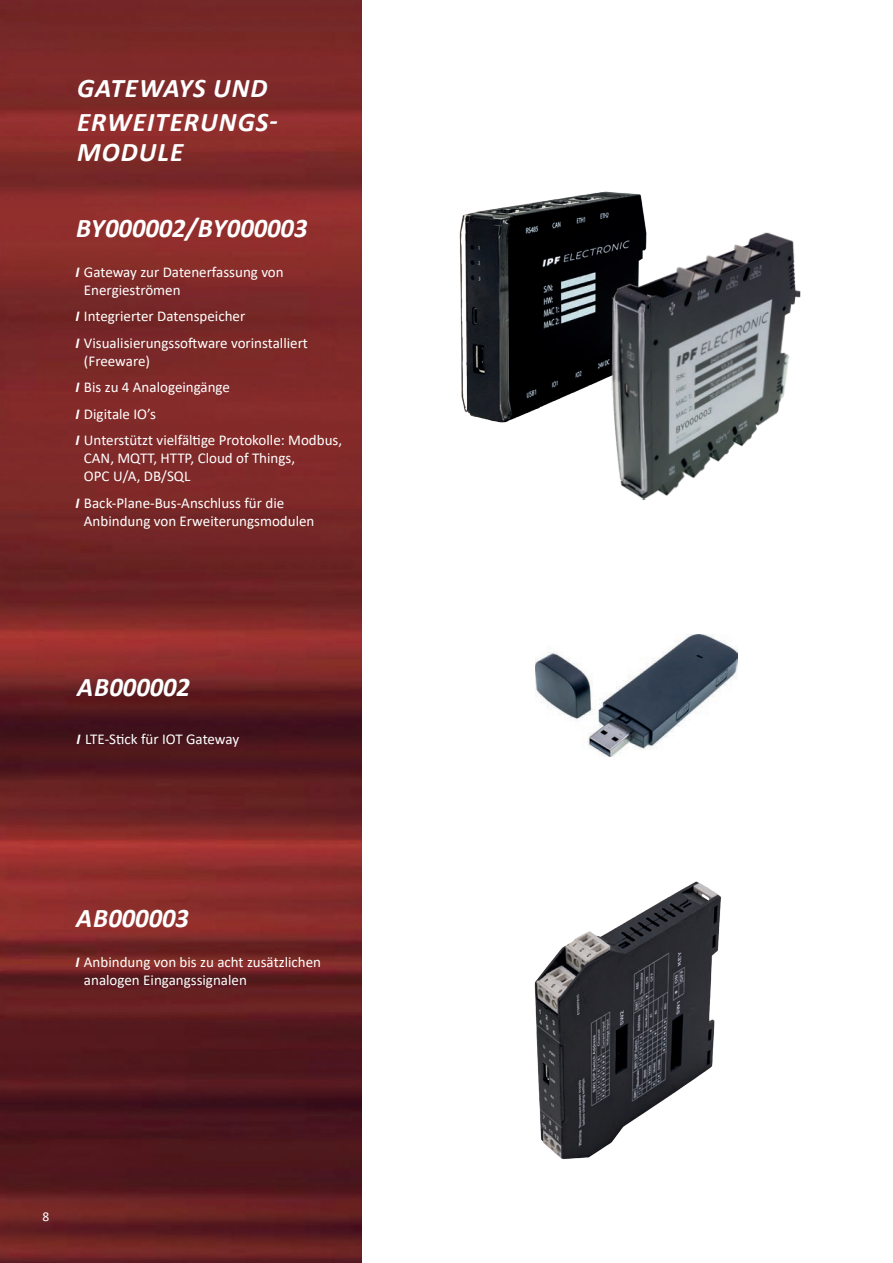
<style>
.page{position:relative;width:893px;height:1263px;background:#fff}
.page>*{position:absolute;margin:0;border:0;box-sizing:border-box;transform-origin:0 0}
.t1{font:italic 700 27px "Calibri";letter-spacing:-.005em;color:#fff}
.t2{font:italic 700 27px/34.2px "Calibri";letter-spacing:.04em;color:#fff}
.t3{font:italic 700 27px "Calibri";letter-spacing:.015em;color:#fff}
.t4{font:15px/18px "Calibri";color:#fff}
.t5{font:13.5px "Calibri";color:#fff}
.s1{font-weight:700;font-style:italic}
</style>
<div class="page">
<img style="left:0;top:0;width:361px;height:1263px">
<img style="left:459px;top:191px;width:188px;height:232px">
<img style="left:611px;top:231px;width:190px;height:269px">
<img style="left:534px;top:881px;width:187px;height:279px">
<img style="left:536px;top:634px;width:201px;height:123px">
<h1 class="t2" style="left:77px;top:70px;width:202px">GATEWAYS UND<br>ERWEITERUNGS-</h1>
<h1 class="t3" style="left:77px;top:133px;width:108px">MODULE</h1>
<h1 class="t1" style="left:76px;top:209px;width:233px">BY000002/BY000003</h1>
<p class="t4" style="left:84px;top:262px;width:201px;text-indent:-9px"><span class="s1">I</span> Gateway zur Datenerfassung von<br>Energieströmen</p>
<p class="t4" style="left:75px;top:303px;width:234px;line-height:26.5px"><span class="s1">I</span> Integrierter Datenspeicher<br><span class="s1">I</span> Visualisierungssoftware vorinstalliert</p>
<p class="t4" style="left:75px;top:347px;width:268px;line-height:26.5px;text-indent:9px">(Freeware)<br><span class="s1">I</span> Bis zu 4 Analogeingänge<br><span class="s1">I</span> Digitale IO’s<br><span class="s1">I</span> Unterstützt vielfältige Protokolle: Modbus,</p>
<p class="t4" style="left:84px;top:449px;width:213px">CAN, MQTT, HTTP, Cloud of Things,<br>OPC U/A, DB/SQL</p>
<p class="t4" style="left:84px;top:493px;width:232px;text-indent:-9px"><span class="s1">I</span> Back-Plane-Bus-Anschluss für die<br>Anbindung von Erweiterungsmodulen</p>
<h1 class="t1" style="left:77px;top:668px;width:115px">AB000002</h1>
<p class="t4" style="left:77px;top:730px;width:164px"><span class="s1">I</span> LTE-Stick für IOT Gateway</p>
<h1 class="t1" style="left:76px;top:899px;width:115px">AB000003</h1>
<p class="t4" style="left:84px;top:952px;width:239px;text-indent:-9px"><span class="s1">I</span> Anbindung von bis zu acht zusätzlichen analogen Eingangssignalen</p>
<p class="t5" style="left:43px;top:1207px;width:8px">8</p>
</div>
